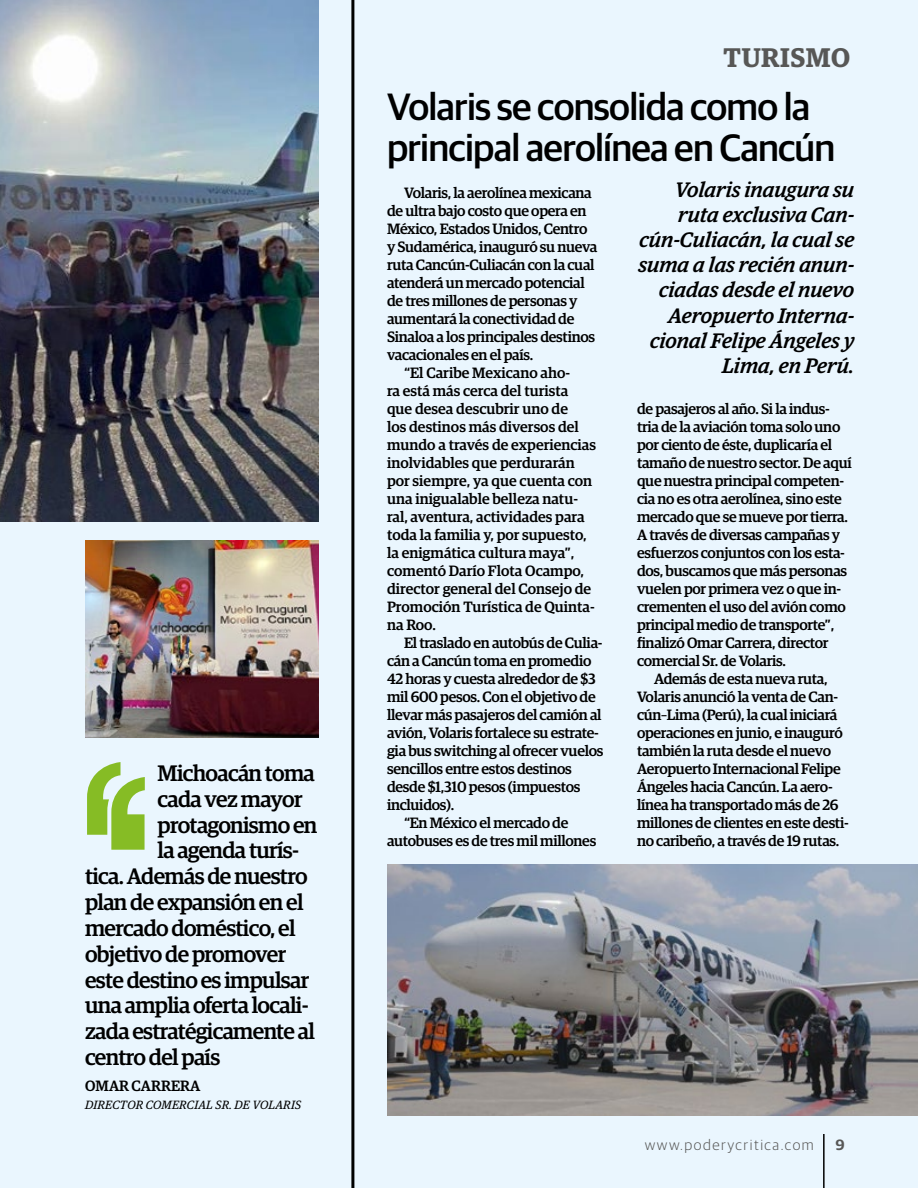
<style>
.page{position:relative;width:918px;height:1188px;background:#eaf6fe}
.page>*{position:absolute;margin:0;border:0;box-sizing:border-box;transform-origin:0 0}
.t1{font:500 38.1px/41.4px "Guardian Sans";letter-spacing:-.02em;color:#000}
.t2{font:600 27px "Guardian Egyp";letter-spacing:.02em;color:#575756}
.t3{font:500 22.5px "Guardian Egyp";letter-spacing:-.03em;color:#000}
.t4{font:italic 500 21px/25.2px "Guardian Egyp";color:#000;text-align:right}
.t5{font:500 15px "Guardian Egyp";letter-spacing:-.02em;color:#000}
.t6{font:500 15px "Guardian Egyp";color:#000}
.t7{font:300 15px "Guardian Sans";letter-spacing:.1em;color:#575756}
.t8{font:600 15px "Guardian Sans";color:#575756}
.t9{font:italic 12px "Guardian Egyp";letter-spacing:.02em;color:#000}
</style>
<div class="page">
<hr style="left:823px;top:1134px;width:2px;height:54px;background:#000">
<svg style="left:87px;top:762px;width:58px;height:88px"></svg>
<img style="left:85px;top:540px;width:234px;height:198px">
<img style="left:0;top:0;width:319px;height:522px">
<img style="left:387px;top:864px;width:531px;height:252px">
<hr style="left:351px;top:0;width:3px;height:1188px;background:#000">
<h3 class="t3" style="left:158px;top:757px;width:159px">Michoacán toma</h3>
<h3 class="t3" style="left:158px;top:783px;width:147px">cada vez mayor</h3>
<h3 class="t3" style="left:158px;top:809px;width:161px">protagonismo en</h3>
<h3 class="t3" style="left:158px;top:835px;width:143px">la agenda turís-</h3>
<h3 class="t3" style="left:85px;top:860px;width:224px">tica. Además de nuestro</h3>
<h3 class="t3" style="left:85px;top:886px;width:220px">plan de expansión en el</h3>
<h3 class="t3" style="left:85px;top:912px;width:212px">mercado doméstico, el</h3>
<h3 class="t3" style="left:85px;top:938px;width:203px">objetivo de promover</h3>
<h3 class="t3" style="left:85px;top:964px;width:226px">este destino es impulsar</h3>
<h3 class="t3" style="left:85px;top:989px;width:225px">una amplia oferta locali-</h3>
<h3 class="t3" style="left:85px;top:1015px;width:231px">zada estratégicamente al</h3>
<h3 class="t3" style="left:85px;top:1041px;width:137px">centro del país</h3>
<p class="t6" style="left:85px;top:1075px;width:117px">OMAR CARRERA</p>
<p class="t9" style="left:85px;top:1096px;width:217px">DIRECTOR COMERCIAL SR. DE VOLARIS</p>
<h2 class="t2" style="left:724px;top:38px;width:128px">TURISMO</h2>
<h1 class="t1" style="left:387px;top:83px;width:450px">Volaris se consolida como la principal aerolínea en Cancún</h1>
<p class="t5" style="left:404px;top:182px;width:189px">Volaris, la aerolínea mexicana</p>
<p class="t5" style="left:387px;top:200px;width:201px">de ultra bajo costo que opera en</p>
<p class="t5" style="left:387px;top:218px;width:202px">México, Estados Unidos, Centro</p>
<p class="t5" style="left:387px;top:236px;width:212px">y Sudamérica, inauguró su nueva</p>
<p class="t5" style="left:387px;top:254px;width:209px">ruta Cancún-Culiacán con la cual</p>
<p class="t5" style="left:387px;top:272px;width:199px">atenderá un mercado potencial</p>
<p class="t5" style="left:387px;top:290px;width:192px">de tres millones de personas y</p>
<p class="t5" style="left:387px;top:308px;width:189px">aumentará la conectividad de</p>
<p class="t5" style="left:387px;top:326px;width:210px">Sinaloa a los principales destinos</p>
<p class="t5" style="left:387px;top:344px;width:148px">vacacionales en el país.</p>
<p class="t6" style="left:404px;top:362px;width:168px">“El Caribe Mexicano aho-</p>
<p class="t6" style="left:387px;top:380px;width:183px">ra está más cerca del turista</p>
<p class="t6" style="left:387px;top:398px;width:182px">que desea descubrir uno de</p>
<p class="t6" style="left:387px;top:416px;width:193px">los destinos más diversos del</p>
<p class="t6" style="left:387px;top:434px;width:210px">mundo a través de experiencias</p>
<p class="t6" style="left:387px;top:452px;width:189px">inolvidables que perdurarán</p>
<p class="t6" style="left:387px;top:470px;width:207px">por siempre, ya que cuenta con</p>
<p class="t6" style="left:387px;top:488px;width:192px">una inigualable belleza natu-</p>
<p class="t6" style="left:387px;top:506px;width:199px">ral, aventura, actividades para</p>
<p class="t6" style="left:387px;top:524px;width:201px">toda la familia y, por supuesto,</p>
<p class="t6" style="left:387px;top:542px;width:189px">la enigmática cultura maya”,</p>
<p class="t6" style="left:387px;top:560px;width:199px">comentó Darío Flota Ocampo,</p>
<p class="t6" style="left:387px;top:578px;width:206px">director general del Consejo de</p>
<p class="t6" style="left:387px;top:596px;width:209px">Promoción Turística de Quinta-</p>
<p class="t5" style="left:387px;top:614px;width:50px">na Roo.</p>
<p class="t5" style="left:404px;top:632px;width:200px">El traslado en autobús de Culia-</p>
<p class="t5" style="left:387px;top:650px;width:206px">cán a Cancún toma en promedio</p>
<p class="t5" style="left:387px;top:668px;width:210px">42 horas y cuesta alrededor de $3</p>
<p class="t5" style="left:387px;top:686px;width:210px">mil 600 pesos. Con el objetivo de</p>
<p class="t5" style="left:387px;top:704px;width:216px">llevar más pasajeros del camión al</p>
<p class="t5" style="left:387px;top:722px;width:213px">avión, Volaris fortalece su estrate-</p>
<p class="t5" style="left:387px;top:740px;width:218px">gia bus switching al ofrecer vuelos</p>
<p class="t5" style="left:387px;top:758px;width:186px">sencillos entre estos destinos</p>
<p class="t5" style="left:387px;top:776px;width:195px">desde $1,310 pesos (impuestos</p>
<p class="t5" style="left:387px;top:794px;width:69px">incluidos).</p>
<p class="t5" style="left:404px;top:812px;width:166px">“En México el mercado de</p>
<p class="t5" style="left:387px;top:830px;width:211px">autobuses es de tres mil millones</p>
<h3 class="t4" style="left:638px;top:175px;width:217px">Volaris inaugura su ruta exclusiva Can&shy;cún-Culiacán, la cual se suma a las recién anun&shy;ciadas desde el nuevo<br>Aeropuerto Interna&shy;cional Felipe Ángeles y<br>Lima, en Perú.</h3>
<p class="t5" style="left:637px;top:398px;width:194px">de pasajeros al año. Si la indus-</p>
<p class="t5" style="left:637px;top:416px;width:205px">tria de la aviación toma solo uno</p>
<p class="t5" style="left:637px;top:434px;width:197px">por ciento de éste, duplicaría el</p>
<p class="t5" style="left:637px;top:452px;width:216px">tamaño de nuestro sector. De aquí</p>
<p class="t5" style="left:637px;top:470px;width:209px">que nuestra principal competen-</p>
<p class="t5" style="left:637px;top:488px;width:207px">cia no es otra aerolínea, sino este</p>
<p class="t5" style="left:637px;top:506px;width:213px">mercado que se mueve por tierra.</p>
<p class="t5" style="left:637px;top:524px;width:205px">A través de diversas campañas y</p>
<p class="t5" style="left:637px;top:542px;width:209px">esfuerzos conjuntos con los esta-</p>
<p class="t5" style="left:637px;top:560px;width:212px">dos, buscamos que más personas</p>
<p class="t5" style="left:637px;top:578px;width:206px">vuelen por primera vez o que in-</p>
<p class="t5" style="left:637px;top:596px;width:210px">crementen el uso del avión como</p>
<p class="t5" style="left:637px;top:614px;width:199px">principal medio de transporte”,</p>
<p class="t5" style="left:637px;top:632px;width:193px">finalizó Omar Carrera, director</p>
<p class="t5" style="left:637px;top:650px;width:151px">comercial Sr. de Volaris.</p>
<p class="t5" style="left:654px;top:668px;width:175px">Además de esta nueva ruta,</p>
<p class="t5" style="left:637px;top:686px;width:203px">Volaris anunció la venta de Can-</p>
<p class="t5" style="left:637px;top:704px;width:202px">cún–Lima (Perú), la cual iniciará</p>
<p class="t5" style="left:637px;top:722px;width:207px">operaciones en junio, e inauguró</p>
<p class="t5" style="left:637px;top:740px;width:196px">también la ruta desde el nuevo</p>
<p class="t5" style="left:637px;top:758px;width:205px">Aeropuerto Internacional Felipe</p>
<p class="t5" style="left:637px;top:776px;width:197px">Ángeles hacia Cancún. La aero-</p>
<p class="t5" style="left:637px;top:794px;width:203px">línea ha transportado más de 26</p>
<p class="t5" style="left:637px;top:812px;width:213px">millones de clientes en este desti-</p>
<p class="t5" style="left:637px;top:830px;width:204px">no caribeño, a través de 19 rutas.</p>
<p class="t7" style="left:645px;top:1134px;width:171px">www.poderycritica.com</p>
<p class="t8" style="left:835px;top:1134px;width:11px">9</p>
</div>
